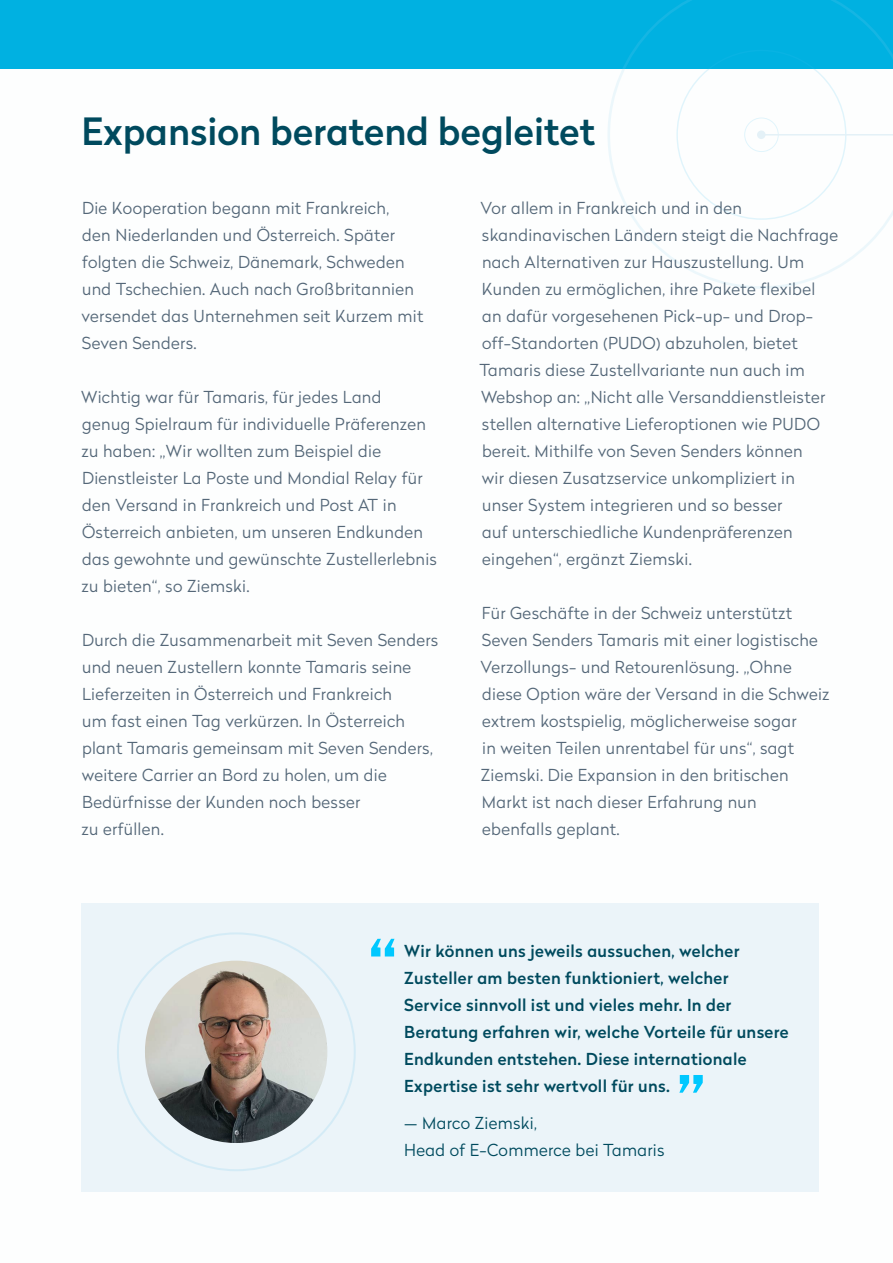
<style>
.page{position:relative;width:893px;height:1263px;background:#fff}
.page>*{position:absolute;margin:0;border:0;box-sizing:border-box;transform-origin:0 0}
.t1{font:700 63px "Public Sans";color:#00c8ff}
.t2{font:500 37.5px "Radikal";color:#004a5e}
.t3{font:300 16.5px/27px "Radikal";letter-spacing:.02em;color:#546778}
.t4{font:500 16.5px/27px "Radikal";letter-spacing:.02em;color:#004a5e}
.t5{font:300 16.5px/27px "Radikal";letter-spacing:.02em;color:#004a5e}
</style>
<div class="page">
<div style="left:0;top:0;width:893px;height:68px;background:#00b1e1"></div>
<svg style="left:607px;top:0;width:286px;height:289px"></svg>
<svg style="left:676px;top:50px;width:170px;height:170px"></svg>
<div style="left:757px;top:131px;width:8px;height:8px;background:#e4f1f7;border-radius:50%"></div>
<hr style="left:761px;top:134px;width:132px;height:2px;background:#e4f1f7">
<div style="left:82px;top:904px;width:737px;height:288px;background:#ebf4f9"></div>
<svg style="left:117px;top:932px;width:239px;height:239px"></svg>
<svg style="left:145px;top:961px;width:182px;height:182px;background:#9a928a"></svg>
<h2 class="t2" style="left:82px;top:108px;width:515px">Expansion beratend begleitet</h2>
<p class="t3" style="left:82px;top:195px;width:343px">Die Kooperation begann mit Frankreich,<br>den Niederlanden und Österreich. Später folgten die Schweiz, Dänemark, Schweden und Tschechien. Auch nach Großbritannien versendet das Unternehmen seit Kurzem mit Seven Senders.</p>
<p class="t3" style="left:81px;top:384px;width:357px">Wichtig war für Tamaris, für jedes Land<br>genug Spielraum für individuelle Präferenzen zu haben: „Wir wollten zum Beispiel die Dienstleister La Poste und Mondial Relay für den Versand in Frankreich und Post AT in Österreich anbieten, um unseren Endkunden das gewohnte und gewünschte Zustellerlebnis zu bieten“, so Ziemski.</p>
<p class="t3" style="left:82px;top:627px;width:358px">Durch die Zusammenarbeit mit Seven Senders und neuen Zustellern konnte Tamaris seine Lieferzeiten in Österreich und Frankreich<br>um fast einen Tag verkürzen. In Österreich plant Tamaris gemeinsam mit Seven Senders, weitere Carrier an Bord zu holen, um die Bedürfnisse der Kunden noch besser<br>zu erfüllen.</p>
<p class="t3" style="left:479px;top:195px;width:360px">Vor allem in Frankreich und in den skandinavischen Ländern steigt die Nachfrage nach Alternativen zur Hauszustellung. Um Kunden zu ermöglichen, ihre Pakete flexibel<br>an dafür vorgesehenen Pick-up- und Drop&shy;off-Standorten (PUDO) abzuholen, bietet Tamaris diese Zustellvariante nun auch im Webshop an: „Nicht alle Versanddienstleister stellen alternative Lieferoptionen wie PUDO bereit. Mithilfe von Seven Senders können<br>wir diesen Zusatzservice unkompliziert in unser System integrieren und so besser<br>auf unterschiedliche Kundenpräferenzen eingehen“, ergänzt Ziemski.</p>
<p class="t3" style="left:481px;top:600px;width:350px">Für Geschäfte in der Schweiz unterstützt Seven Senders Tamaris mit einer logistische Verzollungs- und Retourenlösung. „Ohne diese Option wäre der Versand in die Schweiz extrem kostspielig, möglicherweise sogar<br>in weiten Teilen unrentabel für uns“, sagt Ziemski. Die Expansion in den britischen Markt ist nach dieser Erfahrung nun<br>ebenfalls geplant.</p>
<h1 class="t1" style="left:369px;top:913px;width:32px">“</h1>
<p class="t4" style="left:404px;top:937px;width:386px">Wir können uns jeweils aussuchen, welcher Zusteller am besten funktioniert, welcher Service sinnvoll ist und vieles mehr. In der Beratung erfahren wir, welche Vorteile für unsere Endkunden entstehen. Diese internationale Expertise ist sehr wertvoll für uns.</p>
<p class="t5" style="left:404px;top:1109px;width:262px">— Marco Ziemski,<br>Head of E-Commerce bei Tamaris</p>
<h1 class="t1" style="left:676px;top:1049px;width:31px">”</h1>
</div>
